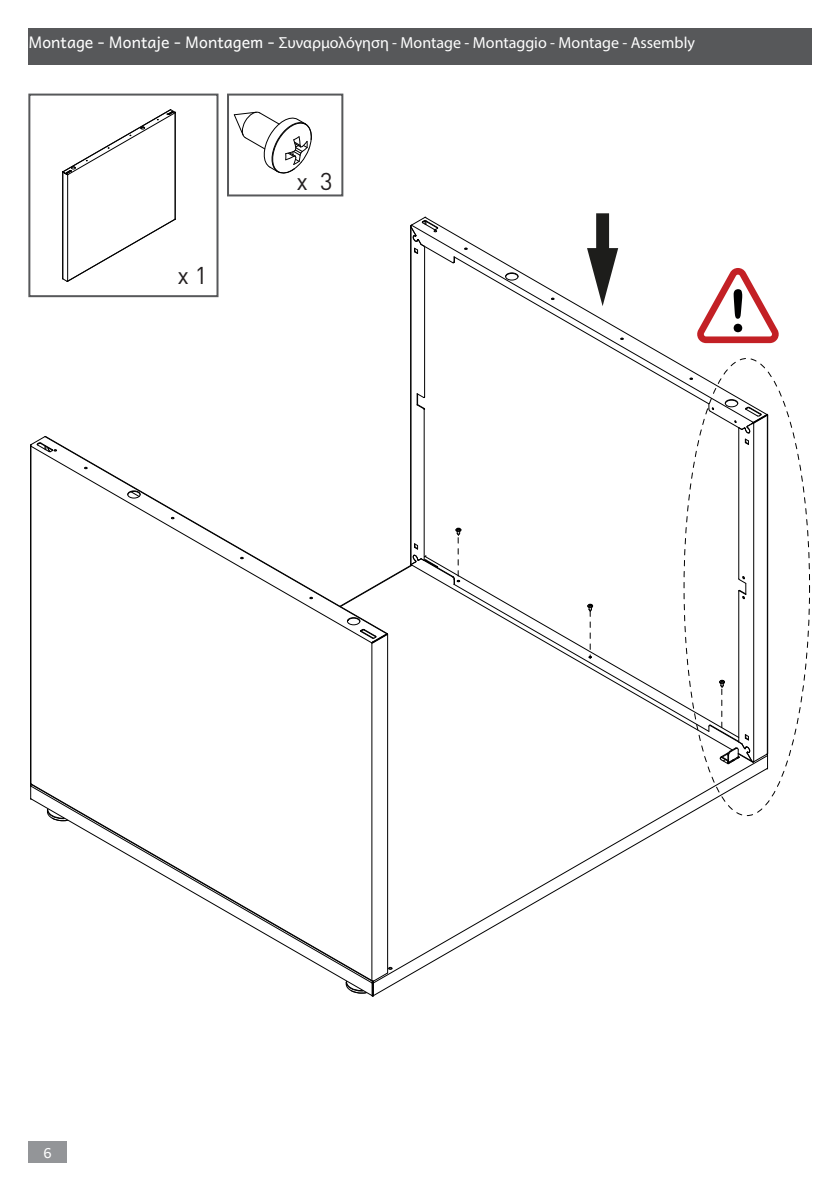
<style>
.page{position:relative;width:840px;height:1191px;background:#fff}
.page>*{position:absolute;margin:0;border:0;box-sizing:border-box;transform-origin:0 0}
.t1{font:24px "DIN Pro";color:#231f20}
.t2{font:16px "Myriad Pro";color:#fff}
.t3{font:14px "Andika";color:#fff}
.s1{font-family:"Andika"}
</style>
<div class="page">
<div style="left:28px;top:1141px;width:39px;height:21px;background:#939598"></div>
<div style="left:28px;top:28px;width:783px;height:37px;background:#57585a"></div>
<hr style="left:753px;top:423px;width:1px;height:339px;background:#000">
<hr style="left:423px;top:409px;width:1px;height:151px;background:#000">
<hr style="left:738px;top:428px;width:1px;height:151px;background:#000">
<hr style="left:410px;top:226px;width:1px;height:338px;background:#000">
<hr style="left:766px;top:415px;width:1px;height:338px;background:#000">
<hr style="left:31px;top:446px;width:1px;height:338px;background:#000">
<hr style="left:371px;top:643px;width:1px;height:337px;background:#000">
<svg style="left:30px;top:436px;width:15px;height:16px"></svg>
<svg style="left:45px;top:436px;width:294px;height:189px"></svg>
<hr style="left:30px;top:445px;width:1px;height:338px;background:#000">
<svg style="left:32px;top:798px;width:340px;height:183px"></svg>
<svg style="left:372px;top:769px;width:395px;height:217px"></svg>
<svg style="left:345px;top:967px;width:47px;height:29px"></svg>
<svg style="left:30px;top:783px;width:2px;height:17px"></svg>
<svg style="left:339px;top:528px;width:428px;height:241px"></svg>
<hr style="left:67px;top:175px;width:1px;height:106px;background:#000">
<svg style="left:63px;top:110px;width:113px;height:65px"></svg>
<hr style="left:175px;top:112px;width:1px;height:107px;background:#000">
<svg style="left:63px;top:219px;width:113px;height:63px"></svg>
<hr style="left:62px;top:172px;width:1px;height:107px;background:#000">
<div style="left:28px;top:94px;width:190px;height:203px;border:2px solid #57585a"></div>
<svg style="left:234px;top:111px;width:77px;height:63px"></svg>
<div style="left:227px;top:94px;width:116px;height:102px;border:2px solid #57585a"></div>
<svg style="left:410px;top:213px;width:368px;height:232px"></svg>
<p class="t2" style="left:28px;top:33px;width:667px"><span class="s1">Montage - Montaje - Montagem -</span> Συναρμολόγηση - Montage - Montaggio - Montage - Assembly</p>
<p class="t1" style="left:177px;top:256px;width:31px">x 1</p>
<p class="t1" style="left:296px;top:162px;width:37px">x 3</p>
<p class="t3" style="left:43px;top:1145px;width:10px">6</p>
</div>
